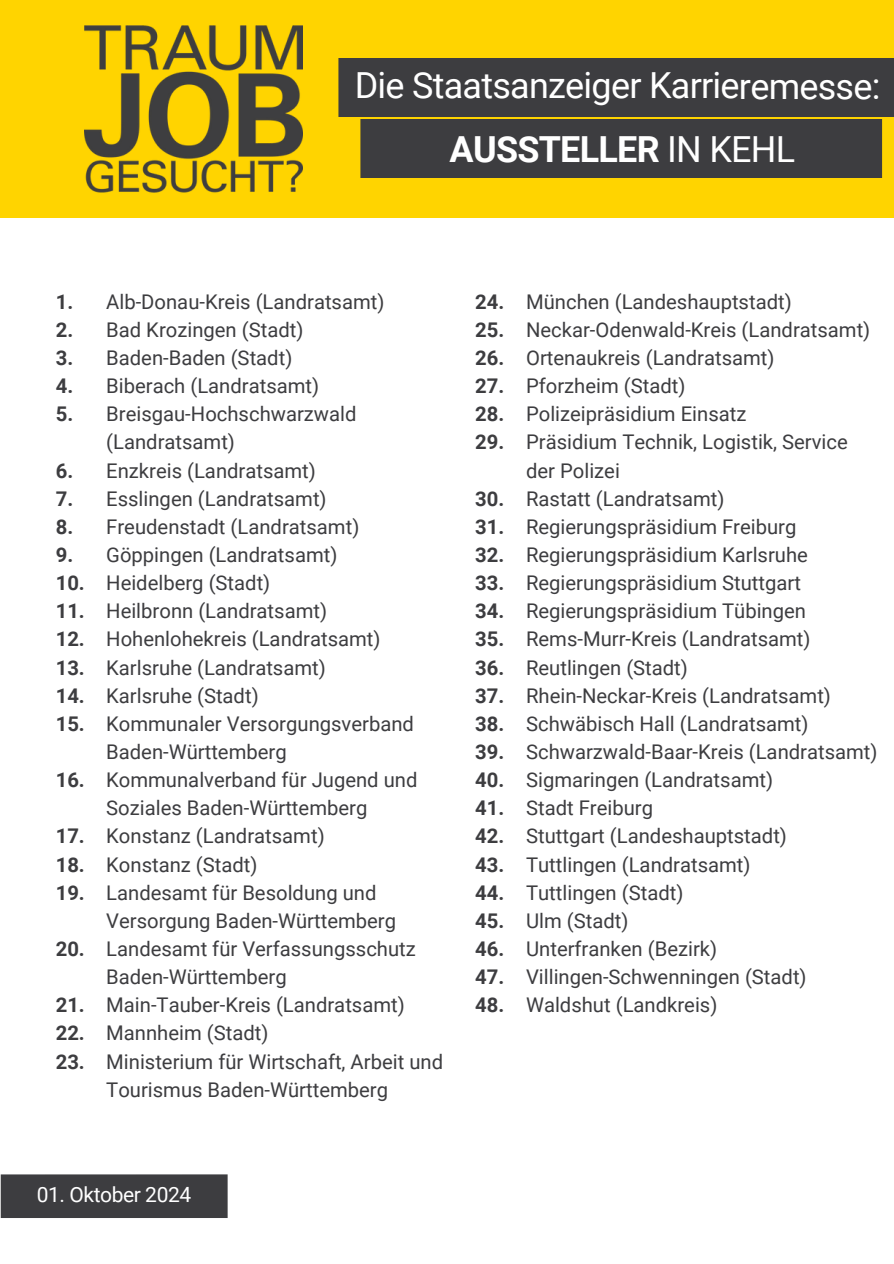
<style>
.page{position:relative;width:894px;height:1264px;background:#fff}
.page>*{position:absolute;margin:0;border:0;box-sizing:border-box;transform-origin:0 0}
.t1{font:35.85px "Roboto";letter-spacing:-.02em;color:#fff}
.t2{font:700 35.85px "Roboto";letter-spacing:-.02em;color:#fff}
.t3{font:21px "Roboto";letter-spacing:-.02em;color:#fff}
.t4{font:20.25px/28.2px "Roboto";color:#3d3d40}
.t5{font:700 20.25px/28.2px "Roboto";color:#3d3d40;text-align:justify}
.s1{font-weight:400}
</style>
<div class="page">
<div style="left:0;top:0;width:893px;height:217px;background:#ffd400"></div>
<img style="left:85px;top:25px;width:217px;height:168px">
<div style="left:338px;top:58px;width:555px;height:59px;background:#3d3d40"></div>
<div style="left:360px;top:119px;width:522px;height:59px;background:#3d3d40"></div>
<div style="left:0;top:1174px;width:228px;height:44px;background:#3d3d40"></div>
<h2 class="t1" style="left:355px;top:65px;width:527px">Die Staatsanzeiger Karrieremesse:</h2>
<h1 class="t2" style="left:449px;top:129px;width:347px">AUSSTELLER <span class="s1">IN KEHL</span></h1>
<p class="t5" style="left:56px;top:288px;width:19px">1.<br>2.<br>3.<br>4.<br>5.</p>
<p class="t5" style="left:56px;top:456px;width:31px;text-align:left">6.<br>7.<br>8.<br>9.<br>10.<br>11.<br>12.<br>13.<br>14.<br>15.</p>
<p class="t5" style="left:56px;top:766px;width:31px">16.</p>
<p class="t5" style="left:56px;top:822px;width:31px">17.<br>18.<br>19.</p>
<p class="t5" style="left:56px;top:934px;width:31px">20.</p>
<p class="t5" style="left:56px;top:991px;width:31px">21.<br>22.<br>23.</p>
<h3 class="t4" style="left:106px;top:288px;width:279px">Alb-Donau-Kreis (Landratsamt)</h3>
<h3 class="t4" style="left:106px;top:316px;width:199px">Bad Krozingen (Stadt)</h3>
<h3 class="t4" style="left:106px;top:344px;width:187px">Baden-Baden (Stadt)</h3>
<h3 class="t4" style="left:106px;top:372px;width:214px">Biberach (Landratsamt)</h3>
<h3 class="t4" style="left:106px;top:400px;width:252px">Breisgau-Hochschwarzwald</h3>
<h3 class="t4" style="left:106px;top:428px;width:130px">(Landratsamt)</h3>
<p class="t4" style="left:106px;top:456px;width:211px">Enzkreis (Landratsamt)</p>
<p class="t4" style="left:106px;top:484px;width:222px">Esslingen (Landratsamt)</p>
<p class="t4" style="left:106px;top:513px;width:254px">Freudenstadt (Landratsamt)</p>
<p class="t4" style="left:106px;top:541px;width:232px">Göppingen (Landratsamt)</p>
<p class="t4" style="left:106px;top:569px;width:165px">Heidelberg (Stadt)</p>
<p class="t4" style="left:106px;top:597px;width:222px">Heilbronn (Landratsamt)</p>
<p class="t4" style="left:106px;top:625px;width:276px">Hohenlohekreis (Landratsamt)</p>
<p class="t4" style="left:106px;top:653px;width:221px">Karlsruhe (Landratsamt)</p>
<p class="t4" style="left:106px;top:681px;width:154px">Karlsruhe (Stadt)</p>
<p class="t4" style="left:106px;top:709px;width:309px">Kommunaler Versorgungsverband</p>
<p class="t4" style="left:106px;top:738px;width:182px">Baden-Württemberg</p>
<p class="t4" style="left:106px;top:766px;width:312px">Kommunalverband für Jugend und</p>
<p class="t4" style="left:106px;top:794px;width:262px">Soziales Baden-Württemberg</p>
<p class="t4" style="left:106px;top:822px;width:220px">Konstanz (Landratsamt)</p>
<p class="t4" style="left:106px;top:850px;width:153px">Konstanz (Stadt)</p>
<p class="t4" style="left:106px;top:878px;width:272px">Landesamt für Besoldung und</p>
<p class="t4" style="left:106px;top:906px;width:291px">Versorgung Baden-Württemberg</p>
<p class="t4" style="left:106px;top:934px;width:311px">Landesamt für Verfassungsschutz</p>
<p class="t4" style="left:106px;top:963px;width:182px">Baden-Württemberg</p>
<p class="t4" style="left:106px;top:991px;width:300px">Main-Tauber-Kreis (Landratsamt)</p>
<p class="t4" style="left:106px;top:1019px;width:164px">Mannheim (Stadt)</p>
<p class="t4" style="left:106px;top:1047px;width:338px">Ministerium für Wirtschaft, Arbeit und</p>
<p class="t4" style="left:106px;top:1075px;width:283px">Tourismus Baden-Württemberg</p>
<p class="t5" style="left:475px;top:288px;width:31px">24.<br>25.<br>26.<br>27.<br>28.<br>29.</p>
<p class="t5" style="left:475px;top:484px;width:31px">30.<br>31.<br>32.<br>33.<br>34.<br>35.<br>36.<br>37.<br>38.<br>39.<br>40.<br>41.<br>42.<br>43.<br>44.<br>45.<br>46.<br>47.</p>
<p class="t5" style="left:475px;top:991px;width:31px">48.</p>
<p class="t4" style="left:526px;top:288px;width:267px">München (Landeshauptstadt)</p>
<h3 class="t4" style="left:526px;top:316px;width:345px">Neckar-Odenwald-Kreis (Landratsamt)<br>Ortenaukreis (Landratsamt)</h3>
<h3 class="t4" style="left:526px;top:372px;width:161px">Pforzheim (Stadt)</h3>
<p class="t4" style="left:526px;top:400px;width:222px">Polizeipräsidium Einsatz</p>
<p class="t4" style="left:526px;top:428px;width:323px">Präsidium Technik, Logistik, Service</p>
<p class="t4" style="left:526px;top:456px;width:95px">der Polizei</p>
<p class="t4" style="left:526px;top:484px;width:200px">Rastatt (Landratsamt)</p>
<p class="t4" style="left:526px;top:513px;width:272px">Regierungspräsidium Freiburg</p>
<p class="t4" style="left:526px;top:541px;width:283px">Regierungspräsidium Karlsruhe</p>
<p class="t4" style="left:526px;top:569px;width:276px">Regierungspräsidium Stuttgart</p>
<p class="t4" style="left:526px;top:597px;width:281px">Regierungspräsidium Tübingen</p>
<p class="t4" style="left:526px;top:625px;width:286px">Rems-Murr-Kreis (Landratsamt)</p>
<p class="t4" style="left:526px;top:653px;width:163px">Reutlingen (Stadt)</p>
<p class="t4" style="left:526px;top:681px;width:306px">Rhein-Neckar-Kreis (Landratsamt)</p>
<p class="t4" style="left:526px;top:709px;width:284px">Schwäbisch Hall (Landratsamt)</p>
<p class="t4" style="left:526px;top:738px;width:353px">Schwarzwald-Baar-Kreis (Landratsamt)</p>
<p class="t4" style="left:526px;top:766px;width:248px">Sigmaringen (Landratsamt)</p>
<p class="t4" style="left:526px;top:794px;width:129px">Stadt Freiburg</p>
<p class="t4" style="left:526px;top:822px;width:262px">Stuttgart (Landeshauptstadt)</p>
<p class="t4" style="left:526px;top:850px;width:226px">Tuttlingen (Landratsamt)</p>
<p class="t4" style="left:526px;top:878px;width:159px">Tuttlingen (Stadt)</p>
<p class="t4" style="left:526px;top:906px;width:104px">Ulm (Stadt)</p>
<p class="t4" style="left:526px;top:934px;width:192px">Unterfranken (Bezirk)</p>
<p class="t4" style="left:526px;top:963px;width:282px">Villingen-Schwenningen (Stadt)</p>
<p class="t4" style="left:526px;top:991px;width:193px">Waldshut (Landkreis)</p>
<p class="t3" style="left:37px;top:1182px;width:156px">01. Oktober 2024</p>
</div>
